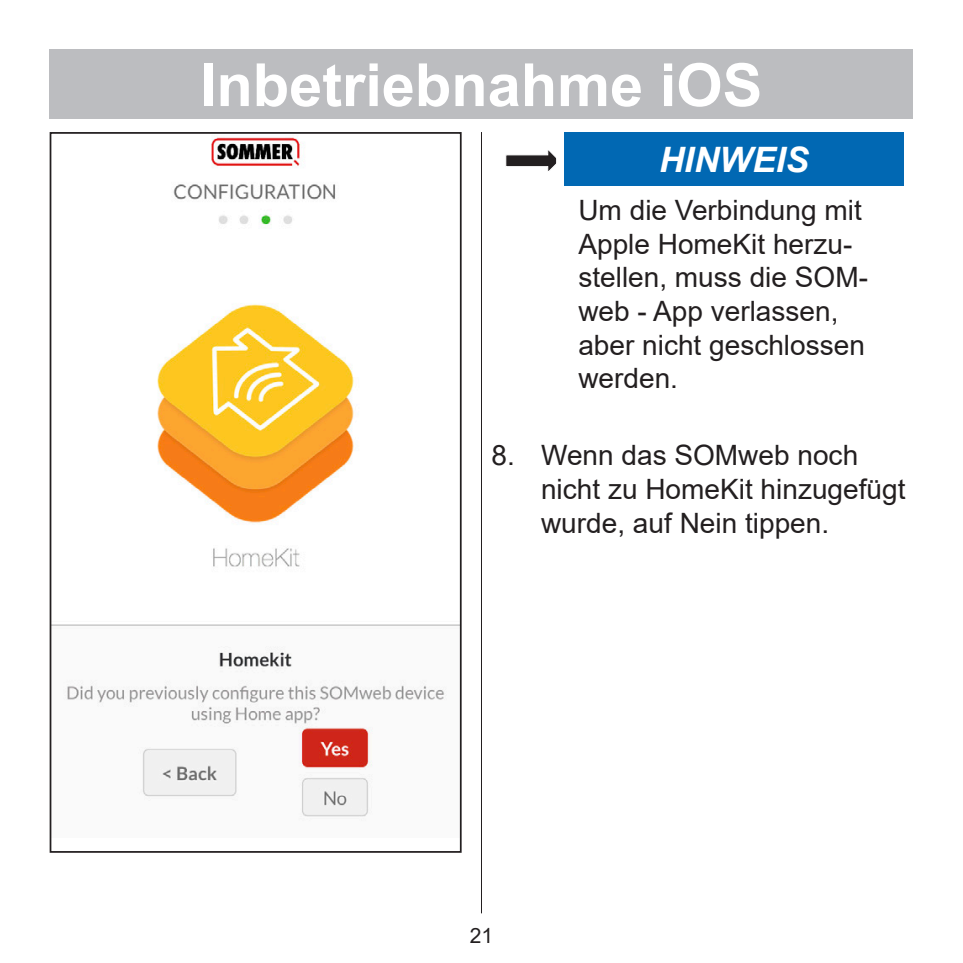
<style>
.page{position:relative;width:963px;height:963px;background:#fff}
.page>*{position:absolute;margin:0;border:0;box-sizing:border-box;transform-origin:0 0}
.t1{font:700 59.5px "Arial";color:#fff}
.t2{font:italic 700 35px "Arial";color:#fff}
.t3{font:28px/33.6px "Arial";color:#231f20}
.t4{font:21px "Arial";color:#231f20}
</style>
<div class="page">
<hr style="left:481px;top:132px;width:1px;height:781px;background:#231f20">
<div style="left:49px;top:50px;width:863px;height:69px;background:#bcbdc0"></div>
<div style="left:564px;top:132px;width:339px;height:54px;background:#0168b3"></div>
<svg style="left:505px;top:150px;width:51px;height:21px"></svg>
<img style="left:53px;top:136px;width:405px;height:681px">
<div style="left:50px;top:132px;width:411px;height:720px;border:2px solid #231f20"></div>
<h1 class="t1" style="left:200px;top:43px;width:564px">Inbetriebnahme iOS</h1>
<p class="t2" style="left:659px;top:136px;width:151px">HINWEIS</p>
<p class="t3" style="left:578px;top:193px;width:291px">Um die Verbindung mit<br>Apple HomeKit herzu&shy;stellen, muss die SOM&shy;web - App verlassen, aber nicht geschlossen werden.</p>
<p class="t3" style="left:541px;top:438px;width:366px;text-indent:-50px">8. Wenn das SOMweb noch nicht zu HomeKit hinzugefügt wurde, auf Nein tippen.</p>
<p class="t4" style="left:470px;top:921px;width:25px">21</p>
</div>
